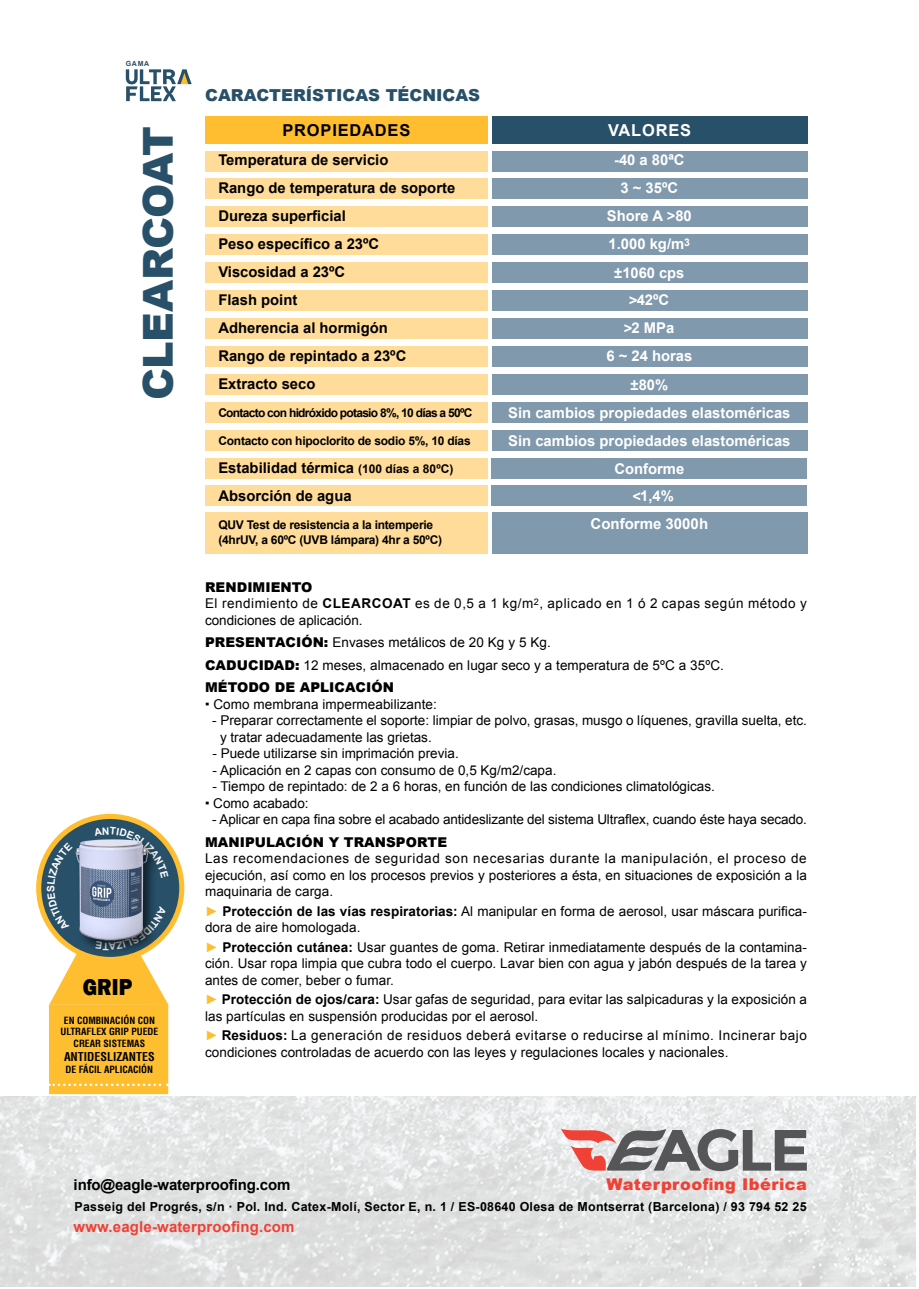
<style>
.page{position:relative;width:919px;height:1289px;background:#fff}
.page>*{position:absolute;margin:0;border:0;box-sizing:border-box;transform-origin:0 0}
.t1{font:900 41.25px "Arial";letter-spacing:-.02em;color:#285068}
.t2{font:800 23.85px "Franklin Gothic";color:#000;scale:.89 1}
.t3{font:900 16.5px "Arial";color:#285068}
.t4{font:700 16.5px "Arial";letter-spacing:.05em;color:#000}
.t5{font:700 16.5px "Arial";letter-spacing:.05em;color:#fff}
.t6{font:900 16.2px "Arial";letter-spacing:.025em;color:#ef4136}
.t7{font:700 15px "Arial";letter-spacing:-.01em;color:#000}
.t8{font:700 15px "Arial";letter-spacing:.01em;color:#ef4136}
.t9{font:700 15px "Arial";color:#fff}
.t10{font:700 14.85px/27.9px "Arial";color:#000}
.t11{font:700 14.85px/27.9px "Arial";color:#fff;text-align:center}
.t12{font:700 14.7px "Arial";color:#fff}
.t13{font:13.5px/16.5px "Arial";letter-spacing:.005em;color:#000}
.t14{font:13.5px/16.5px "Arial";letter-spacing:.04em;color:#000}
.t15{font:900 13.5px "Arial";letter-spacing:.005em;color:#000}
.t16{font:700 12.45px "Arial";letter-spacing:.02em;color:#000}
.t17{font:700 12px/15px "Arial";letter-spacing:-.02em;color:#000}
.t18{font:700 12px "Arial";letter-spacing:-.06em;color:#000}
.t19{font:700 condensed 11.85px "Helvetica";color:#000}
.t20{font:700 condensed 9.75px/11.7px "Helvetica";color:#000;text-align:center}
.t21{font:700 7.05px "Arial";color:#285068}
.s1{font-size:12px}
.s2{font-weight:900}
.s3{font-weight:700}
.s4{font-weight:900;color:#febe30}
.s5{font-size:15px}
</style>
<div class="page">
<svg style="left:39px;top:816px;width:143px;height:143px"></svg>
<div style="left:36px;top:813px;width:148px;height:149px;border:5px solid #febe30;border-radius:50%"></div>
<svg style="left:126px;top:69px;width:66px;height:32px"></svg>
<div style="left:205px;top:116px;width:282px;height:28px;background:#febe30"></div>
<div style="left:205px;top:151px;width:282px;height:21px;background:#ffdc99"></div>
<div style="left:205px;top:178px;width:282px;height:21px;background:#ffdc99"></div>
<div style="left:205px;top:206px;width:282px;height:21px;background:#ffdc99"></div>
<div style="left:205px;top:234px;width:282px;height:21px;background:#ffdc99"></div>
<div style="left:205px;top:262px;width:282px;height:21px;background:#ffdc99"></div>
<div style="left:205px;top:290px;width:282px;height:21px;background:#ffdc99"></div>
<div style="left:205px;top:317px;width:282px;height:21px;background:#ffdc99"></div>
<div style="left:205px;top:345px;width:282px;height:21px;background:#ffdc99"></div>
<div style="left:205px;top:373px;width:282px;height:21px;background:#ffdc99"></div>
<div style="left:205px;top:401px;width:282px;height:21px;background:#ffdc99"></div>
<div style="left:205px;top:429px;width:282px;height:21px;background:#ffdc99"></div>
<div style="left:205px;top:457px;width:282px;height:21px;background:#ffdc99"></div>
<div style="left:205px;top:485px;width:282px;height:21px;background:#ffdc99"></div>
<div style="left:205px;top:512px;width:282px;height:21px;background:#ffdc99"></div>
<div style="left:205px;top:532px;width:282px;height:21px;background:#ffdc99"></div>
<div style="left:492px;top:116px;width:315px;height:28px;background:#285068"></div>
<div style="left:492px;top:151px;width:315px;height:21px;background:#8099ad"></div>
<div style="left:492px;top:178px;width:315px;height:21px;background:#8099ad"></div>
<div style="left:492px;top:206px;width:315px;height:21px;background:#8099ad"></div>
<div style="left:492px;top:234px;width:315px;height:21px;background:#8099ad"></div>
<div style="left:492px;top:262px;width:315px;height:21px;background:#8099ad"></div>
<div style="left:492px;top:290px;width:315px;height:21px;background:#8099ad"></div>
<div style="left:492px;top:317px;width:315px;height:21px;background:#8099ad"></div>
<div style="left:492px;top:345px;width:315px;height:21px;background:#8099ad"></div>
<div style="left:492px;top:373px;width:315px;height:21px;background:#8099ad"></div>
<div style="left:492px;top:401px;width:315px;height:21px;background:#8099ad"></div>
<div style="left:492px;top:532px;width:315px;height:21px;background:#8099ad"></div>
<div style="left:492px;top:512px;width:315px;height:21px;background:#8099ad"></div>
<div style="left:491px;top:485px;width:315px;height:21px;background:#8099ad"></div>
<div style="left:491px;top:457px;width:315px;height:21px;background:#8099ad"></div>
<div style="left:492px;top:429px;width:315px;height:21px;background:#8099ad"></div>
<svg style="left:629px;top:296px;width:7px;height:8px"></svg>
<svg style="left:624px;top:324px;width:7px;height:8px"></svg>
<svg style="left:633px;top:492px;width:7px;height:8px"></svg>
<svg style="left:0;top:1094px;width:915px;height:193px;background:#e3e4e4"></svg>
<svg style="left:561px;top:1128px;width:245px;height:43px;background:#ac9d9d"></svg>
<svg style="left:47px;top:827px;width:121px;height:267px;background:#b8a367"></svg>
<p class="t21" style="left:126px;top:58px;width:25px">GAMA</p>
<h1 class="t1" style="left:128px;top:400px;width:276px;rotate:-90deg">CLEARCOAT</h1>
<h2 class="t2" style="left:83px;top:971px;width:57px">GRIP</h2>
<p class="t20" style="left:60px;top:1014px;width:99px">EN COMBINACIÓN CON<br>ULTRAFLEX GRIP PUEDE<br>CREAR SISTEMAS</p>
<p class="t19" style="left:64px;top:1049px;width:92px">ANTIDESLIZANTES</p>
<p class="t20" style="left:66px;top:1063px;width:89px">DE FÁCIL APLICACIÓN</p>
<p class="t3" style="left:205px;top:83px;width:276px">CARACTERÍSTICAS TÉCNICAS</p>
<p class="t4" style="left:282px;top:119px;width:129px">PROPIEDADES</p>
<p class="t10" style="left:218px;top:147px;width:238px">Temperatura de servicio<br>Rango de temperatura de soporte<br>Dureza superficial<br>Peso específico a 23ºC<br>Viscosidad a 23ºC<br>Flash point<br>Adherencia al hormigón<br>Rango de repintado a 23ºC<br>Extracto seco</p>
<p class="t18" style="left:218px;top:405px;width:255px">Contacto con hidróxido potasio 8%, 10 días a 50ºC</p>
<p class="t17" style="left:218px;top:433px;width:254px">Contacto con hipoclorito de sodio 5%, 10 días</p>
<p class="t10" style="left:218px;top:454px;width:236px">Estabilidad térmica <span class="s1">(100 días a 80ºC)<br></span>Absorción de agua</p>
<p class="t17" style="left:218px;top:517px;width:225px">QUV Test de resistencia a la intemperie (4hrUV, a 60ºC (UVB lámpara) 4hr a 50ºC)</p>
<p class="t5" style="left:608px;top:119px;width:85px">VALORES</p>
<p class="t11" style="left:607px;top:147px;width:86px">-40 a 80ªC<br>3 ~ 35ºC<br>Shore A &gt;80<br>1.000 kg/m<sup>3</sup></p>
<p class="t12" style="left:614px;top:262px;width:72px">±1060 cps</p>
<p class="t11" style="left:606px;top:287px;width:87px">42ºC<br>2 MPa<br>6 ~ 24 horas</p>
<p class="t12" style="left:630px;top:374px;width:39px">±80%</p>
<p class="t11" style="left:508px;top:399px;width:284px">Sin cambios propiedades elastoméricas</p>
<p class="t11" style="left:508px;top:427px;width:284px">Sin cambios propiedades elastoméricas</p>
<p class="t11" style="left:614px;top:455px;width:71px">Conforme</p>
<p class="t11" style="left:640px;top:483px;width:35px">1,4%</p>
<p class="t9" style="left:590px;top:514px;width:119px">Conforme 3000h</p>
<p class="t14" style="left:205px;top:579px;width:603px"><span class="s2">RENDIMIENTO<br></span>El rendimiento de <span class="s3">CLEARCOAT</span> es de 0,5 a 1 kg/m<sup>2</sup>, aplicado en 1 ó 2 capas según método y condiciones de aplicación.</p>
<p class="t13" style="left:205px;top:631px;width:520px;line-height:22.5px"><span class="s2">PRESENTACIÓN:</span> Envases metálicos de 20 Kg y 5 Kg.<br><span class="s2">CADUCIDAD:</span> 12 meses, almacenado en lugar seco y a temperatura de 5ºC a 35ºC.<br><span class="s2">MÉTODO DE APLICACIÓN</span></p>
<p class="t13" style="left:205px;top:696px;width:233px"><span class="s2">·</span> Como membrana impermeabilizante:</p>
<p class="t13" style="left:220px;top:712px;width:588px;text-indent:-8px">- Preparar correctamente el soporte: limpiar de polvo, grasas, musgo o líquenes, gravilla suelta, etc. y tratar adecuadamente las grietas.</p>
<p class="t13" style="left:212px;top:745px;width:248px">- Puede utilizarse sin imprimación previa.</p>
<p class="t13" style="left:212px;top:762px;width:345px">- Aplicación en 2 capas con consumo de 0,5 Kg/m2/capa.</p>
<p class="t13" style="left:205px;top:778px;width:511px;text-indent:8px">- Tiempo de repintado: de 2 a 6 horas, en función de las condiciones climatológicas. <span class="s2">·</span> Como acabado:</p>
<p class="t13" style="left:212px;top:811px;width:596px">- Aplicar en capa fina sobre el acabado antideslizante del sistema Ultraflex, cuando éste haya secado.</p>
<p class="t15" style="left:205px;top:832px;width:243px">MANIPULACIÓN Y TRANSPORTE</p>
<p class="t13" style="left:205px;top:850px;width:603px;text-align:justify">Las recomendaciones de seguridad son necesarias durante la manipulación, el proceso de ejecución, así como en los procesos previos y posteriores a ésta, en situaciones de exposición a la maquinaria de carga.</p>
<p class="t13" style="left:205px;top:903px;width:603px"><span class="s4">►</span> <span class="s3">Protección de las vías respiratorias:</span> Al manipular en forma de aerosol, usar máscara purifica&shy;dora de aire homologada.</p>
<p class="t13" style="left:205px;top:939px;width:603px;text-align:justify"><span class="s4">►</span> <span class="s3">Protección cutánea:</span> Usar guantes de goma. Retirar inmediatamente después de la contamina&shy;ción. Usar ropa limpia que cubra todo el cuerpo. Lavar bien con agua y jabón después de la tarea y antes de comer, beber o fumar.</p>
<p class="t13" style="left:205px;top:991px;width:603px"><span class="s4">►</span> <span class="s3">Protección de ojos/cara:</span> Usar gafas de seguridad, para evitar las salpicaduras y la exposición a las partículas en suspensión producidas por el aerosol.</p>
<p class="t13" style="left:205px;top:1027px;width:603px"><span class="s4">►</span> <span class="s3">Residuos:</span> La generación de residuos deberá evitarse o reducirse al mínimo. Incinerar bajo condiciones controladas de acuerdo con las leyes y regulaciones locales y naciona<span class="s5">l</span>es.</p>
<p class="t7" style="left:74px;top:1174px;width:218px">info@eagle-waterproofing.com</p>
<p class="t6" style="left:606px;top:1172px;width:202px">Waterproofing Ibérica</p>
<p class="t16" style="left:74px;top:1198px;width:733px">Passeig del Progrés, s/n · Pol. Ind. Catex-Molí, Sector E, n. 1 / ES-08640 Olesa de Montserrat (Barcelona) / 93 794 52 25</p>
<p class="t8" style="left:74px;top:1216px;width:222px">www.eagle-waterproofing.com</p>
</div>
